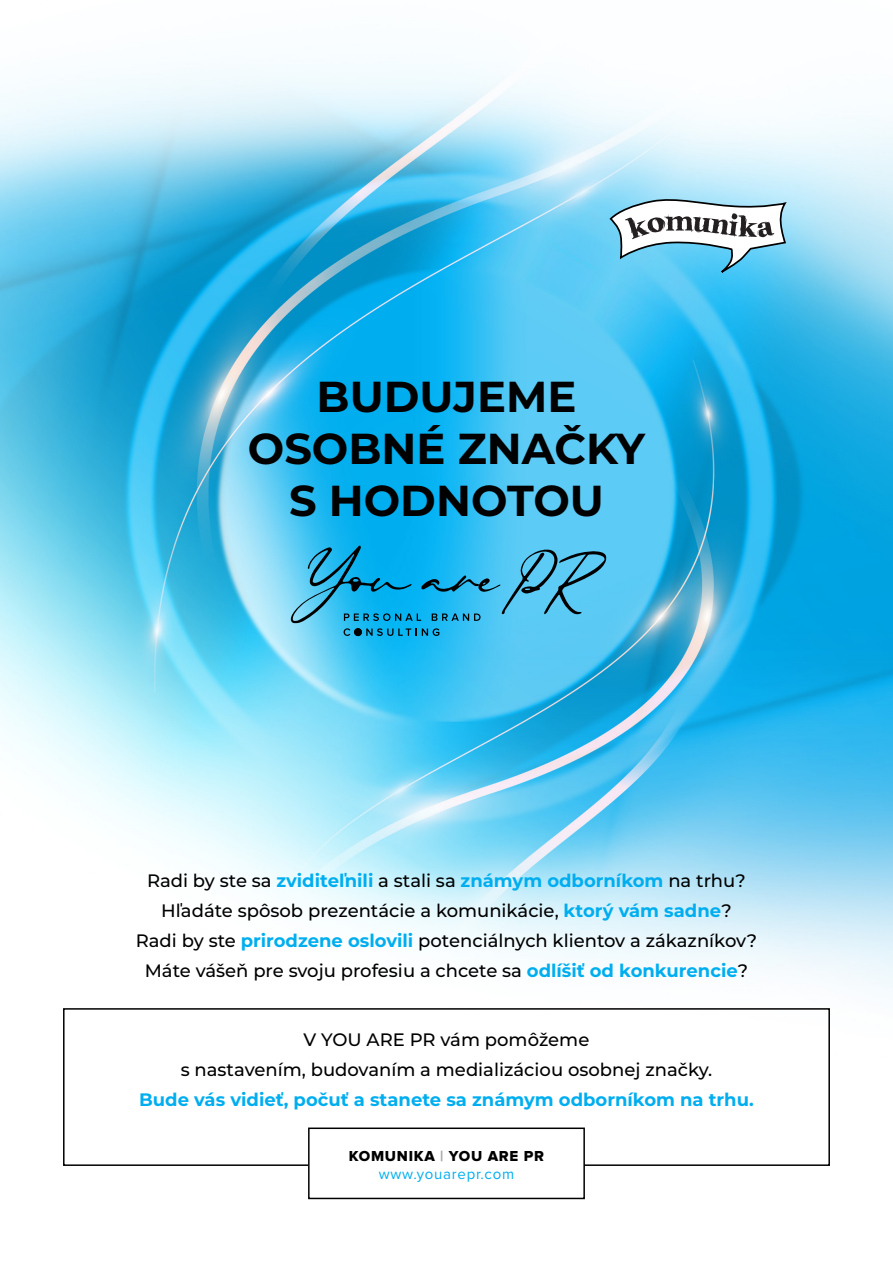
<style>
.page{position:relative;width:893px;height:1263px;background:#fff}
.page>*{position:absolute;margin:0;border:0;box-sizing:border-box;transform-origin:0 0}
.t1{font:700 43.2px/51.9px "Montserrat";color:#000;text-align:center}
.t2{font:500 18px/30px "Montserrat";color:#000;text-align:center}
.t3{font:15px/18px "Proxima Nova Extrabld";letter-spacing:.05em;color:#000;text-align:center}
.s1{font-weight:700;color:#00aeef}
.s2{color:#a7a9ac}
.s3{font-family:"Proxima Nova";color:#00aeef}
</style>
<div class="page">
<img style="left:0;top:62px;width:893px;height:926px">
<div style="left:63px;top:1008px;width:767px;height:158px;border:2px solid #000"></div>
<div style="left:309px;top:1128px;width:275px;height:70px;background:#fff"></div>
<div style="left:308px;top:1127px;width:277px;height:72px;border:2px solid #000"></div>
<svg style="left:608px;top:197px;width:179px;height:77px"></svg>
<svg style="left:291px;top:545px;width:315px;height:91px;background:#33addb"></svg>
<div style="left:354px;top:628px;width:8px;height:8px;background:#000;border-radius:50%"></div>
<p class="t1" style="left:248px;top:368px;width:399px">BUDUJEME<br>OSOBNÉ ZNAČKY<br>S HODNOTOU</p>
<p class="t2" style="left:136px;top:865px;width:623px">Radi by ste sa <span class="s1">zviditeľnili</span> a stali sa <span class="s1">známym odborníkom</span> na trhu?<br>Hľadáte spôsob prezentácie a komunikácie, <span class="s1">ktorý vám sadne</span>?<br>Radi by ste <span class="s1">prirodzene oslovili</span> potenciálnych klientov a zákazníkov?<br>Máte vášeň pre svoju profesiu a chcete sa <span class="s1">odlíšiť od konkurencie</span>?</p>
<p class="t2" style="left:139px;top:1024px;width:616px">V YOU ARE PR vám pomôžeme<br>s nastavením, budovaním a medializáciou osobnej značky.<br><span class="s1">Bude vás vidieť, počuť a stanete sa známym odborníkom na trhu.</span></p>
<p class="t3" style="left:349px;top:1147px;width:197px">KOMUNIKA <span class="s2">|</span> YOU ARE PR <span class="s3">www.youarepr.com</span></p>
</div>
